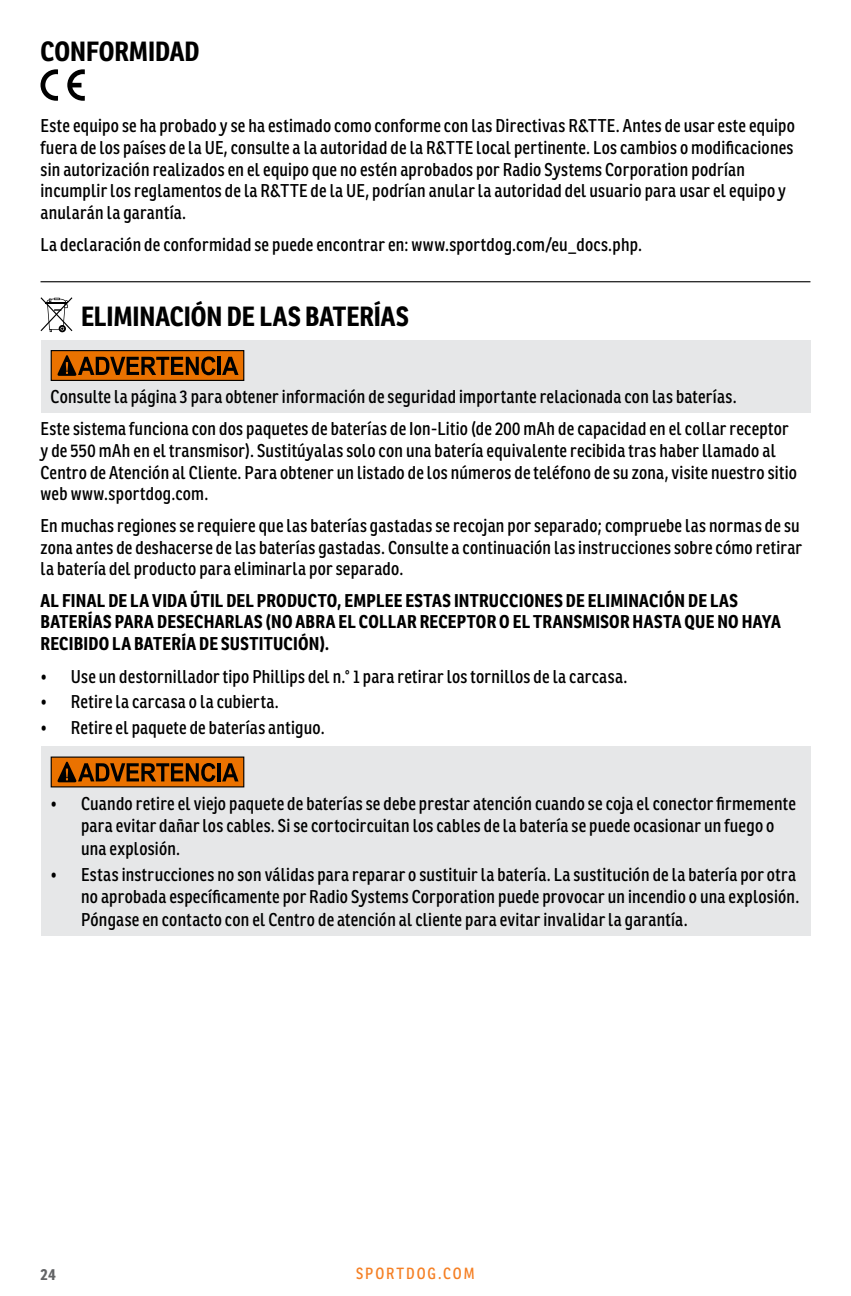
<style>
.page{position:relative;width:851px;height:1296px;background:#fff}
.page>*{position:absolute;margin:0;border:0;box-sizing:border-box;transform-origin:0 0}
.t1{font:700 27px "Ronnia Cond";letter-spacing:-.005em;color:#000}
.t2{font:18px/21.6px "Ronnia Cond";letter-spacing:.015em;color:#000}
.t3{font:700 18px/21.6px "Ronnia Cond";letter-spacing:.015em;color:#000}
.t4{font:15.75px "Ronnia Cond";letter-spacing:.12em;color:#f58025}
.t5{font:700 15.75px "Ronnia Cond";color:#636466}
</style>
<div class="page">
<hr style="left:40px;top:281px;width:770px;height:1px;background:#000">
<svg style="left:41px;top:69px;width:17px;height:32px"></svg>
<svg style="left:67px;top:69px;width:18px;height:32px"></svg>
<div style="left:40px;top:340px;width:770px;height:73px;background:#e6e7e8"></div>
<div style="left:51px;top:351px;width:193px;height:29px;background:#ea7200"></div>
<hr style="left:218px;top:357px;width:3px;height:18px;background:#000">
<svg style="left:222px;top:357px;width:16px;height:18px"></svg>
<svg style="left:57px;top:355px;width:158px;height:21px"></svg>
<div style="left:51px;top:350px;width:193px;height:31px;border:1px solid #000"></div>
<div style="left:40px;top:746px;width:770px;height:190px;background:#e6e7e8"></div>
<div style="left:51px;top:757px;width:193px;height:30px;background:#ea7200"></div>
<hr style="left:218px;top:763px;width:3px;height:18px;background:#000">
<svg style="left:222px;top:763px;width:16px;height:18px"></svg>
<svg style="left:57px;top:761px;width:158px;height:21px"></svg>
<svg style="left:40px;top:297px;width:32px;height:35px"></svg>
<h1 class="t1" style="left:40px;top:34px;width:160px">CONFORMIDAD</h1>
<p class="t2" style="left:41px;top:115px;width:756px">Este equipo se ha probado y se ha estimado como conforme con las Directivas R&amp;TTE. Antes de usar este equipo fuera de los países de la UE, consulte a la autoridad de la R&amp;TTE local pertinente. Los cambios o modificaciones sin autorización realizados en el equipo que no estén aprobados por Radio Systems Corporation podrían incumplir los reglamentos de la R&amp;TTE de la UE, podrían anular la autoridad del usuario para usar el equipo y anularán la garantía.</p>
<p class="t2" style="left:41px;top:233px;width:603px">La declaración de conformidad se puede encontrar en: www.sportdog.com/eu_docs.php.</p>
<h1 class="t1" style="left:81px;top:299px;width:329px">ELIMINACIÓN DE LAS BATERÍAS</h1>
<p class="t2" style="left:41px;top:380px;width:749px;line-height:32.9px;text-indent:10px">Consulte la página 3 para obtener información de seguridad importante relacionada con las baterías.<br>Este sistema funciona con dos paquetes de baterías de Ion-Litio (de 200 mAh de capacidad en el collar receptor</p>
<p class="t2" style="left:41px;top:440px;width:758px">y de 550 mAh en el transmisor). Sustitúyalas solo con una batería equivalente recibida tras haber llamado al<br>Centro de Atención al Cliente. Para obtener un listado de los números de teléfono de su zona, visite nuestro sitio web www.sportdog.com.</p>
<p class="t2" style="left:41px;top:515px;width:763px">En muchas regiones se requiere que las baterías gastadas se recojan por separado; compruebe las normas de su zona antes de deshacerse de las baterías gastadas. Consulte a continuación las instrucciones sobre cómo retirar la batería del producto para eliminarla por separado.</p>
<p class="t3" style="left:41px;top:589px;width:742px">AL FINAL DE LA VIDA ÚTIL DEL PRODUCTO, EMPLEE ESTAS INTRUCCIONES DE ELIMINACIÓN DE LAS<br>BATERÍAS PARA DESECHARLAS (NO ABRA EL COLLAR RECEPTOR O EL TRANSMISOR HASTA QUE NO HAYA<br>RECIBIDO LA BATERÍA DE SUSTITUCIÓN).</p>
<p class="t2" style="left:41px;top:665px;width:588px">• Use un destornillador tipo Phillips del n.° 1 para retirar los tornillos de la carcasa.</p>
<p class="t2" style="left:41px;top:691px;width:240px">• Retire la carcasa o la cubierta.</p>
<p class="t2" style="left:41px;top:717px;width:286px">• Retire el paquete de baterías antiguo.</p>
<p class="t2" style="left:81px;top:792px;width:716px;line-height:22.5px;text-indent:-30px">• Cuando retire el viejo paquete de baterías se debe prestar atención cuando se coja el conector firmemente para evitar dañar los cables. Si se cortocircuitan los cables de la batería se puede ocasionar un fuego o una explosión.</p>
<p class="t2" style="left:81px;top:863px;width:719px;line-height:22.5px;text-indent:-30px">• Estas instrucciones no son válidas para reparar o sustituir la batería. La sustitución de la batería por otra no aprobada específicamente por Radio Systems Corporation puede provocar un incendio o una explosión.<br>Póngase en contacto con el Centro de atención al cliente para evitar invalidar la garantía.</p>
<p class="t5" style="left:40px;top:1264px;width:17px">24</p>
<p class="t4" style="left:356px;top:1264px;width:120px">SPORTDOG.COM</p>
</div>
